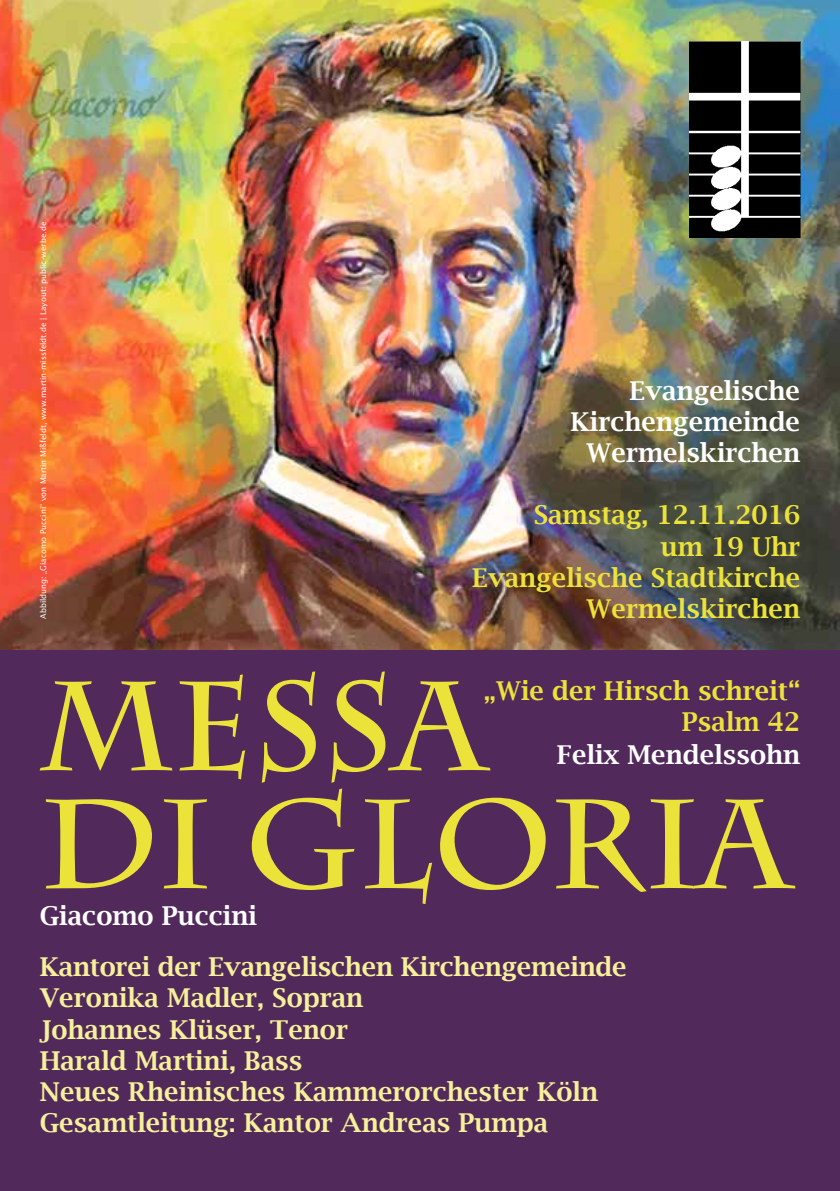
<style>
.page{position:relative;width:840px;height:1191px;background:#fff}
.page>*{position:absolute;margin:0;border:0;box-sizing:border-box;transform-origin:0 0}
.t1{font:700 126px/118px "Charlemagne Std";color:#ebe23a}
.t2{font:600 26px/31.2px "Lucida Bright";color:#f6f09b}
.t3{font:600 26px/31.2px "Lucida Bright";color:#ebe23a;text-align:right}
.t4{font:600 26px/31.2px "Lucida Bright";color:#fff;text-align:right}
.t5{font:8px "Lucida Sans";color:#fff}
</style>
<div class="page">
<img style="left:0;top:0;width:839px;height:650px">
<img style="left:689px;top:41px;width:110px;height:197px">
<div style="left:0;top:650px;width:839px;height:541px;background:#512a5b"></div>
<p class="t5" style="left:38px;top:619px;width:398px;rotate:-90deg">Abbildung: „Giacomo Puccini“ von Martin Mißfeldt, www.martin-missfeldt.de | Layout: public-werbe.de</p>
<p class="t4" style="left:570px;top:374px;width:231px">Evangelische<br>Kirchengemeinde<br>Wermelskirchen</p>
<p class="t3" style="left:472px;top:499px;width:329px">Samstag, 12.11.2016<br>um 19 Uhr<br>Evangelische Stadtkirche<br>Wermelskirchen</p>
<h1 class="t1" style="left:40px;top:669px;width:751px">MESSA<br>DI GLORIA</h1>
<p class="t4" style="left:40px;top:899px;width:218px">Giacomo Puccini</p>
<p class="t2" style="left:40px;top:951px;width:588px">Kantorei der Evangelischen Kirchengemeinde<br>Veronika Madler, Sopran<br>Johannes Klüser, Tenor<br>Harald Martini, Bass<br>Neues Rheinisches Kammerorchester Köln<br>Gesamtleitung: Kantor Andreas Pumpa</p>
<p class="t3" style="left:483px;top:675px;width:318px">„Wie der Hirsch schreit“<br>Psalm 42</p>
<p class="t4" style="left:556px;top:738px;width:245px">Felix Mendelssohn</p>
</div>
